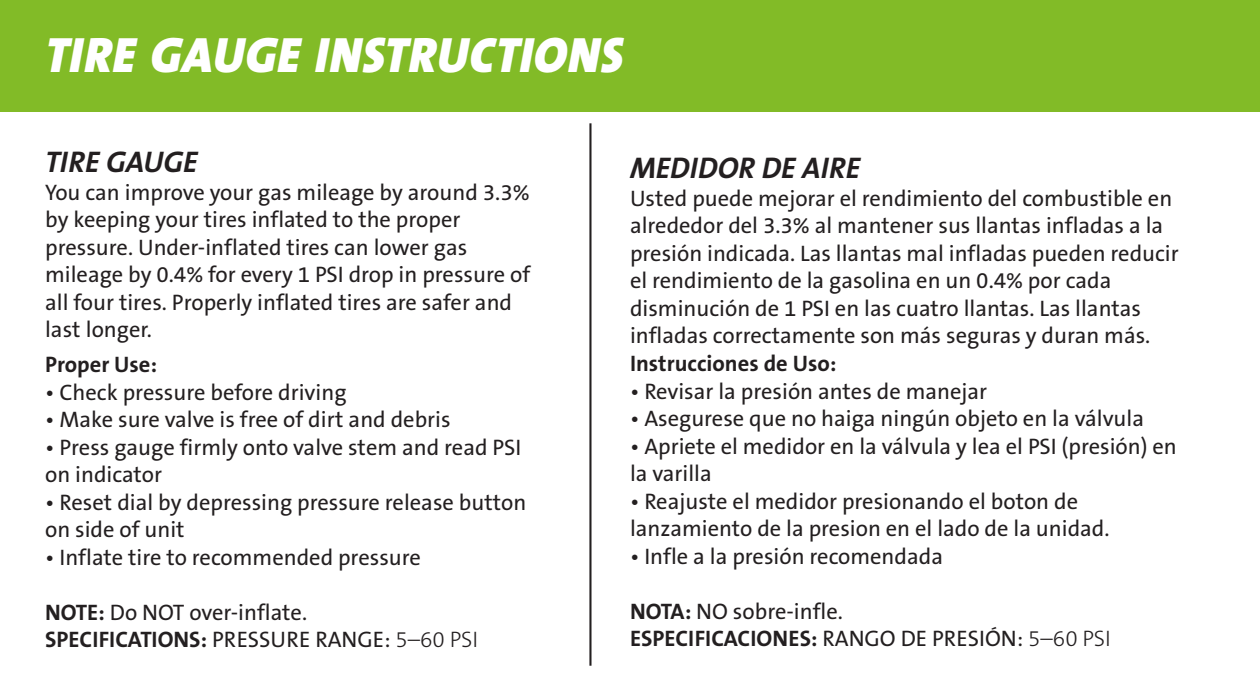
<style>
.page{position:relative;width:1260px;height:694px;background:#fff}
.page>*{position:absolute;margin:0;border:0;box-sizing:border-box;transform-origin:0 0}
.t1{font:italic 900 50px "The Sans";letter-spacing:.015em;color:#fff}
.t2{font:italic 700 30px "The Sans";color:#231f20}
.t3{font:italic 30px "The Sans Bold Caps";color:#231f20}
.t4{font:22.5px/27.5px "The Sans Q5 Rg TF";color:#231f20}
.t5{font:22.5px "The Sans Q7 Bd TF";color:#231f20}
.s1{font-family:"The Sans Q7 Bd TF"}
.s2{font-family:"The Sans Q5 Rg TF"}
.s3{font-family:"The Sans Q3 Li TF"}
</style>
<div class="page">
<div style="left:0;top:0;width:1260px;height:112px;background:#82bb27"></div>
<hr style="left:589px;top:123px;width:3px;height:542px;background:#231f20">
<h1 class="t1" style="left:45px;top:13px;width:580px">TIRE GAUGE INSTRUCTIONS</h1>
<h2 class="t3" style="left:45px;top:137px;width:154px">TIRE GAUGE</h2>
<p class="t4" style="left:45px;top:180px;width:487px">You can improve your gas mileage by around 3.3% by keeping your tires inflated to the proper pressure. Under-inflated tires can lower gas mileage by 0.4% for every 1 PSI drop in pressure of all four tires. Properly inflated tires are safer and last longer.</p>
<p class="t5" style="left:45px;top:353px;width:114px">Proper Use:</p>
<p class="t4" style="left:45px;top:380px;width:303px">• Check pressure before driving</p>
<p class="t4" style="left:45px;top:407px;width:407px">• Make sure valve is free of dirt and debris</p>
<p class="t4" style="left:45px;top:435px;width:478px">• Press gauge firmly onto valve stem and read PSI on indicator</p>
<p class="t4" style="left:45px;top:490px;width:483px">• Reset dial by depressing pressure release button on side of unit</p>
<p class="t4" style="left:45px;top:545px;width:377px">• Inflate tire to recommended pressure</p>
<p class="t4" style="left:45px;top:600px;width:264px"><span class="s1">NOTE:</span> Do NOT over-inflate.</p>
<p class="t5" style="left:45px;top:628px;width:435px">SPECIFICATIONS: <span class="s2">PRESSURE RANGE:</span> <span class="s3">5–60 PSI</span></p>
<h2 class="t2" style="left:630px;top:143px;width:232px">MEDIDOR DE AIRE</h2>
<p class="t4" style="left:630px;top:186px;width:550px">Usted puede mejorar el rendimiento del combustible en alrededor del 3.3% al mantener sus llantas infladas a la presión indicada. Las llantas mal infladas pueden reducir el rendimiento de la gasolina en un 0.4% por cada disminución de 1 PSI en las cuatro llantas. Las llantas infladas correctamente son más seguras y duran más.</p>
<p class="t5" style="left:630px;top:351px;width:208px">Instrucciones de Uso:</p>
<p class="t4" style="left:630px;top:378px;width:359px">• Revisar la presión antes de manejar</p>
<p class="t4" style="left:630px;top:406px;width:516px">• Asegurese que no haiga ningún objeto en la válvula</p>
<p class="t4" style="left:630px;top:433px;width:548px">• Apriete el medidor en la válvula y lea el PSI (presión) en la varilla</p>
<p class="t4" style="left:630px;top:488px;width:481px">• Reajuste el medidor presionando el boton de lanzamiento de la presion en el lado de la unidad.</p>
<p class="t4" style="left:630px;top:543px;width:315px">• Infle a la presión recomendada</p>
<p class="t4" style="left:630px;top:598px;width:215px"><span class="s1">NOTA:</span> NO sobre-infle.</p>
<p class="t5" style="left:630px;top:626px;width:483px">ESPECIFICACIONES: <span class="s2">RANGO DE PRESIÓN:</span> <span class="s3">5–60 PSI</span></p>
</div>
